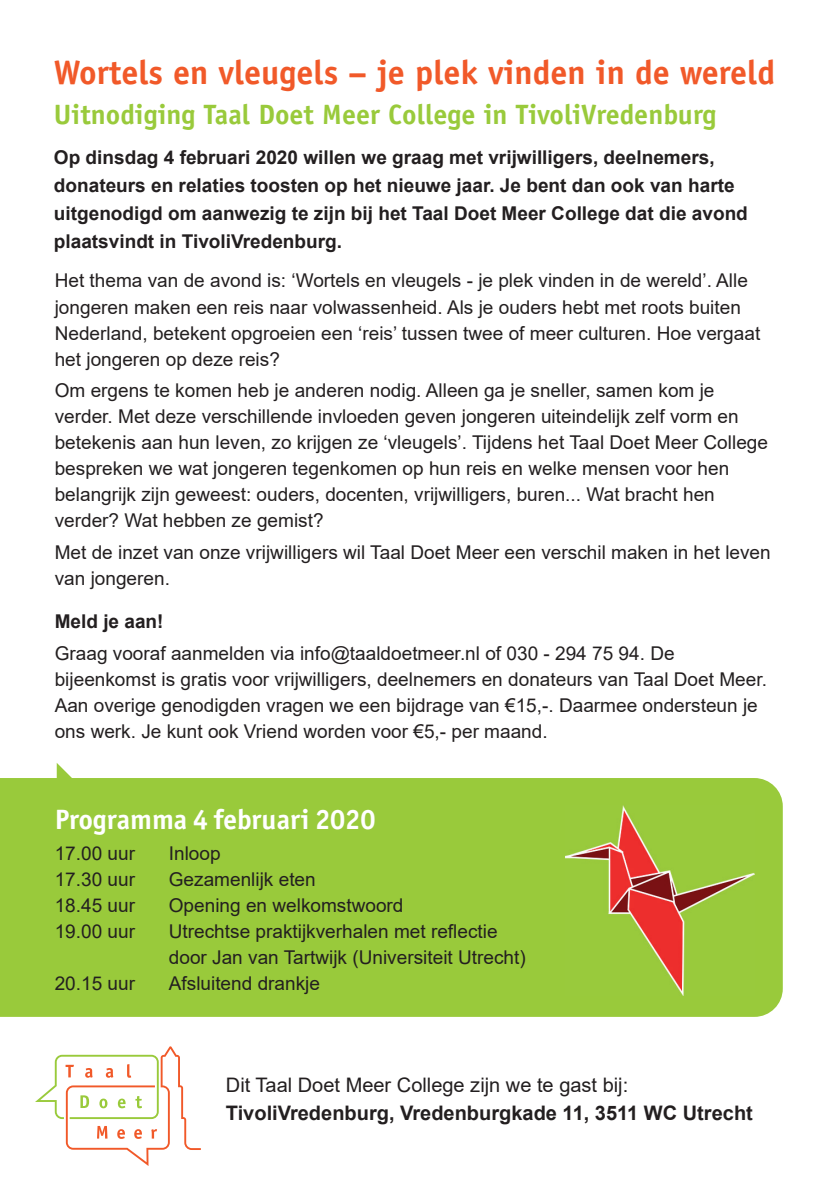
<style>
.page{position:relative;width:840px;height:1191px;background:#fff}
.page>*{position:absolute;margin:0;border:0;box-sizing:border-box;transform-origin:0 0}
.t1{font:700 34px "Officina Sans";color:#f15929}
.t2{font:700 28px "Officina Sans";color:#99ca3b}
.t3{font:700 28px "Officina San ITC";color:#fff}
.t4{font:700 20px "Arial";color:#231f20}
.t5{font:20px "Arial";color:#231f20}
.t6{font:19px/26px "Arial";color:#231f20}
.t7{font:700 19px/28px "Arial";color:#231f20}
</style>
<div class="page">
<div style="left:0;top:778px;width:782px;height:239px;background:#99ca3b"></div>
<img style="left:564px;top:806px;width:189px;height:189px">
<svg style="left:57px;top:763px;width:32px;height:32px"></svg>
<svg style="left:35px;top:1046px;width:166px;height:120px"></svg>
<h1 class="t1" style="left:54px;top:51px;width:722px">Wortels en vleugels – je plek vinden in de wereld</h1>
<h2 class="t2" style="left:54px;top:97px;width:663px">Uitnodiging Taal Doet Meer College in TivoliVredenburg</h2>
<p class="t7" style="left:54px;top:143px;width:695px">Op dinsdag 4 februari 2020 willen we graag met vrijwilligers, deelnemers, donateurs en relaties toosten op het nieuwe jaar. Je bent dan ook van harte uitgenodigd om aanwezig te zijn bij het Taal Doet Meer College dat die avond plaatsvindt in TivoliVredenburg.</p>
<p class="t6" style="left:55px;top:268px;width:706px">Het thema van de avond is: ‘Wortels en vleugels - je plek vinden in de wereld’. Alle jongeren maken een reis naar volwassenheid. Als je ouders hebt met roots buiten Nederland, betekent opgroeien een ‘reis’ tussen twee of meer culturen. Hoe vergaat het jongeren op deze reis?</p>
<p class="t6" style="left:55px;top:377px;width:714px">Om ergens te komen heb je anderen nodig. Alleen ga je sneller, samen kom je verder. Met deze verschillende invloeden geven jongeren uiteindelijk zelf vorm en betekenis aan hun leven, zo krijgen ze ‘vleugels’. Tijdens het Taal Doet Meer College bespreken we wat jongeren tegenkomen op hun reis en welke mensen voor hen belangrijk zijn geweest: ouders, docenten, vrijwilligers, buren... Wat bracht hen verder? Wat hebben ze gemist?</p>
<p class="t6" style="left:55px;top:539px;width:717px">Met de inzet van onze vrijwilligers wil Taal Doet Meer een verschil maken in het leven van jongeren.</p>
<p class="t7" style="left:55px;top:607px;width:110px">Meld je aan!</p>
<p class="t6" style="left:55px;top:640px;width:713px">Graag vooraf aanmelden via info@taaldoetmeer.nl of 030 - 294 75 94. De bijeenkomst is gratis voor vrijwilligers, deelnemers en donateurs van Taal Doet Meer.<br>Aan overige genodigden vragen we een bijdrage van €15,-. Daarmee ondersteun je ons werk. Je kunt ook Vriend worden voor €5,- per maand.</p>
<h2 class="t3" style="left:55px;top:801px;width:322px">Programma 4 februari 2020</h2>
<p class="t6" style="left:55px;top:840px;width:82px">17.00 uur</p>
<p class="t6" style="left:169px;top:840px;width:53px">Inloop</p>
<p class="t6" style="left:55px;top:866px;width:82px">17.30 uur</p>
<p class="t6" style="left:169px;top:866px;width:148px">Gezamenlijk eten</p>
<p class="t6" style="left:55px;top:892px;width:82px">18.45 uur</p>
<p class="t6" style="left:169px;top:892px;width:236px">Opening en welkomstwoord</p>
<p class="t6" style="left:55px;top:918px;width:82px">19.00 uur</p>
<p class="t6" style="left:169px;top:918px;width:358px">Utrechtse praktijkverhalen met reflectie door Jan van Tartwijk (Universiteit Utrecht)</p>
<p class="t6" style="left:55px;top:970px;width:82px">20.15 uur</p>
<p class="t6" style="left:169px;top:970px;width:153px">Afsluitend drankje</p>
<p class="t5" style="left:226px;top:1071px;width:403px">Dit Taal Doet Meer College zijn we te gast bij:</p>
<p class="t4" style="left:226px;top:1099px;width:528px">TivoliVredenburg, Vredenburgkade 11, 3511 WC Utrecht</p>
</div>
